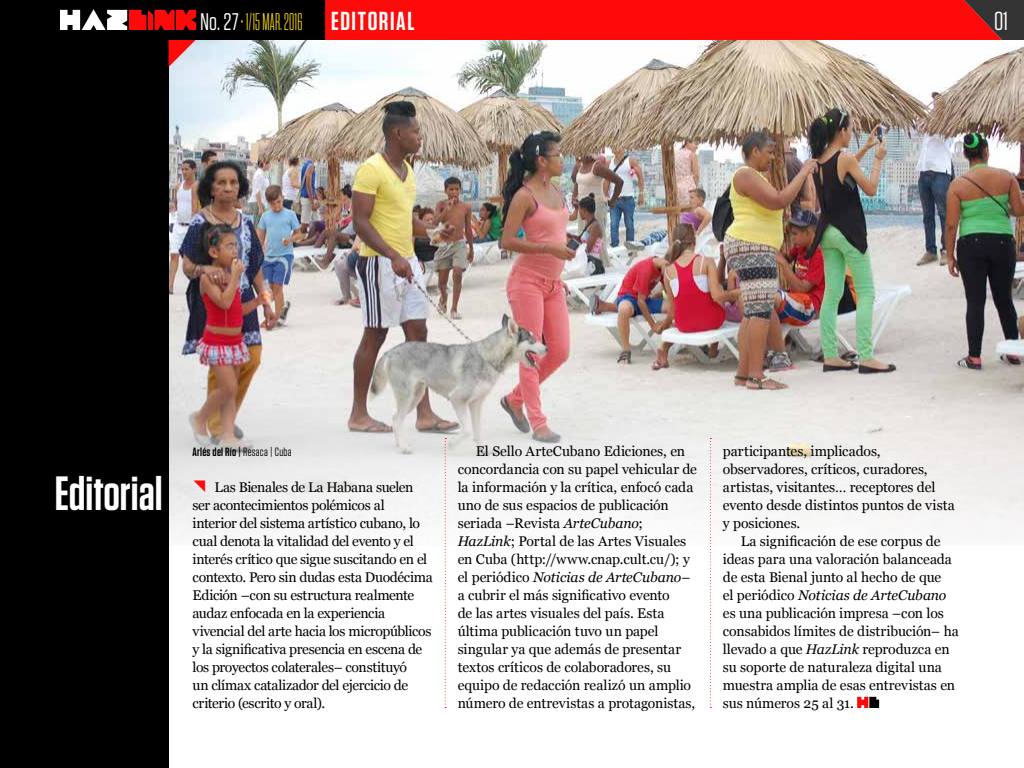
<style>
.page{position:relative;width:1024px;height:768px;background:#fff}
.page>*{position:absolute;margin:0;border:0;box-sizing:border-box;transform-origin:0 0}
.t1{font:600 48px "Tungsten";color:#fff}
.t2{font:26px "Tungsten";color:#fff}
.t3{font:24px "Tungsten Compressed";letter-spacing:.01em;color:#ffde0a}
.t4{font:14px/18px "Georgia";letter-spacing:-.015em;color:#000}
.t5{font:600 12px "Tungsten";letter-spacing:.02em;color:#000}
.s1{font-family:"Tungsten";color:#fff}
.s2{font-family:"Tungsten";font-weight:600;font-size:26px;color:#fff}
.s3{font-weight:400}
.s4{font-style:italic}
</style>
<div class="page">
<div style="left:0;top:0;width:325px;height:40px;background:#000"></div>
<div style="left:325px;top:0;width:699px;height:40px;background:#ff0a0a"></div>
<svg style="left:60px;top:9px;width:136px;height:21px"></svg>
<img style="left:169px;top:40px;width:855px;height:504px">
<div style="left:0;top:40px;width:169px;height:728px;background:#000"></div>
<svg style="left:857px;top:697px;width:22px;height:11px"></svg>
<svg style="left:445px;top:438px;width:1px;height:270px"></svg>
<svg style="left:710px;top:438px;width:1px;height:270px"></svg>
<svg style="left:169px;top:40px;width:27px;height:27px"></svg>
<svg style="left:194px;top:480px;width:11px;height:12px"></svg>
<h3 class="t3" style="left:200px;top:11px;width:216px"><span class="s1">No. 27</span>• 1/15 MAR. 2016 <span class="s2">EDITORIAL</span></h3>
<h2 class="t2" style="left:994px;top:7px;width:16px">01</h2>
<h1 class="t1" style="left:55px;top:468px;width:109px">Editorial</h1>
<p class="t5" style="left:193px;top:446px;width:101px">Arlés del Río | <span class="s3">Resaca | Cuba</span></p>
<p class="t4" style="left:193px;top:478px;width:242px;text-indent:22px">Las Bienales de La Habana suelen ser acontecimientos polémicos al<br>interior del sistema artístico cubano, lo cual denota la vitalidad del evento y el interés crítico que sigue suscitando en el contexto. Pero sin dudas esta Duodécima Edición –con su estructura realmente audaz enfocada en la experiencia vivencial del arte hacia los micropúblicos y la significativa presencia en escena de los proyectos colaterales– constituyó<br>un clímax catalizador del ejercicio de criterio (escrito y oral).</p>
<p class="t4" style="left:458px;top:443px;width:241px;text-indent:18px">El Sello ArteCubano Ediciones, en concordancia con su papel vehicular de la información y la crítica, enfocó cada uno de sus espacios de publicación seriada –Revista <span class="s4">ArteCubano</span>; <span class="s4">HazLink</span>; Portal de las Artes Visuales en Cuba (http://www.cnap.cult.cu/); y el periódico <span class="s4">Noticias de ArteCubano</span>– a cubrir el más significativo evento<br>de las artes visuales del país. Esta última publicación tuvo un papel singular ya que además de presentar textos críticos de colaboradores, su equipo de redacción realizó un amplio número de entrevistas a protagonistas,</p>
<p class="t4" style="left:723px;top:443px;width:233px">participantes, implicados, observadores, críticos, curadores, artistas, visitantes… receptores del evento desde distintos puntos de vista y posiciones.</p>
<p class="t4" style="left:723px;top:533px;width:237px;text-indent:18px">La significación de ese corpus de ideas para una valoración balanceada de esta Bienal junto al hecho de que<br>el periódico <span class="s4">Noticias de ArteCubano </span>es una publicación impresa –con los consabidos límites de distribución– ha llevado a que <span class="s4">HazLink</span> reproduzca en su soporte de naturaleza digital una muestra amplia de esas entrevistas en sus números 25 al 31.</p>
</div>
